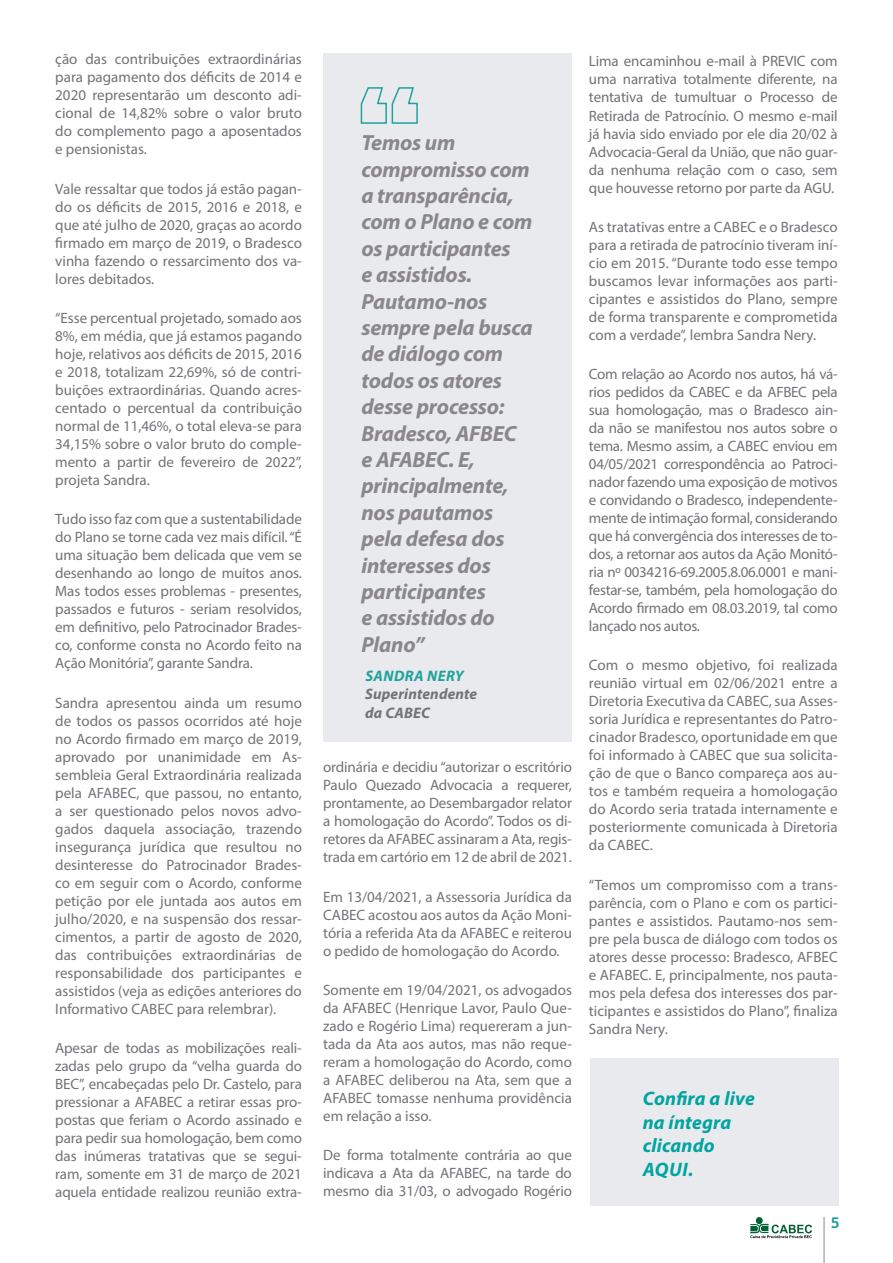
<style>
.page{position:relative;width:893px;height:1263px;background:#fff}
.page>*{position:absolute;margin:0;border:0;box-sizing:border-box;transform-origin:0 0}
.t1{font:italic 700 22.05px/26.4px "Myriad Pro";letter-spacing:-.01em;color:#89878c}
.t2{font:italic 700 19.5px/23.4px "Myriad Pro";letter-spacing:.01em;color:#00a4a0}
.t3{font:italic 700 15.3px/18.3px "Myriad Pro";letter-spacing:.01em;color:#737277}
.t4{font:italic 700 15.3px "Myriad Pro";letter-spacing:.03em;color:#20a29b}
.t5{font:15px/18px "Myriad Pro";letter-spacing:-.005em;color:#737277;text-align:justify}
.t6{font:700 15px "Centuma";color:#20a29b}
</style>
<div class="page">
<div style="left:756px;top:1217px;width:7px;height:7px;background:#006233;border-radius:50%"></div>
<svg style="left:750px;top:1224px;width:62px;height:14px"></svg>
<hr style="left:824px;top:1217px;width:1px;height:46px;background:#89878c">
<div style="left:590px;top:1058px;width:249px;height:147px;background:#e9eaed"></div>
<div style="left:323px;top:53px;width:249px;height:689px;background:#e9eaed"></div>
<svg style="left:360px;top:87px;width:58px;height:37px"></svg>
<p class="t5" style="left:55px;top:50px;width:248px">ção das contribuições extraordinárias para pagamento dos déficits de 2014 e 2020 representarão um desconto adi&shy;cional de 14,82% sobre o valor bruto do complemento pago a aposentados e pensionistas.</p>
<p class="t5" style="left:55px;top:179px;width:248px">Vale ressaltar que todos já estão pagan&shy;do os déficits de 2015, 2016 e 2018, e que até julho de 2020, graças ao acordo firmado em março de 2019, o Bradesco vinha fazendo o ressarcimento dos va&shy;lores debitados.</p>
<p class="t5" style="left:55px;top:309px;width:248px">“Esse percentual projetado, somado aos 8%, em média, que já estamos pagando hoje, relativos aos déficits de 2015, 2016 e 2018, totalizam 22,69%, só de contri&shy;buições extraordinárias. Quando acres&shy;centado o percentual da contribuição normal de 11,46%, o total eleva-se para 34,15% sobre o valor bruto do comple&shy;mento a partir de fevereiro de 2022”, projeta Sandra.</p>
<p class="t5" style="left:55px;top:510px;width:248px">Tudo isso faz com que a sustentabilidade do Plano se torne cada vez mais difícil. “É uma situação bem delicada que vem se desenhando ao longo de muitos anos.<br>Mas todos esses problemas - presentes, passados e futuros - seriam resolvidos, em definitivo, pelo Patrocinador Brades&shy;co, conforme consta no Acordo feito na Ação Monitória”, garante Sandra.</p>
<p class="t5" style="left:55px;top:693px;width:248px">Sandra apresentou ainda um resumo de todos os passos ocorridos até hoje no Acordo firmado em março de 2019, aprovado por unanimidade em As&shy;sembleia Geral Extraordinária realizada pela AFABEC, que passou, no entanto, a ser questionado pelos novos advo&shy;gados daquela associação, trazendo insegurança jurídica que resultou no desinteresse do Patrocinador Brades&shy;co em seguir com o Acordo, conforme petição por ele juntada aos autos em julho/2020, e na suspensão dos ressar&shy;cimentos, a partir de agosto de 2020, das contribuições extraordinárias de responsabilidade dos participantes e assistidos (veja as edições anteriores do Informativo CABEC para relembrar).</p>
<p class="t5" style="left:55px;top:1038px;width:248px">Apesar de todas as mobilizações reali&shy;zadas pelo grupo da “velha guarda do BEC”, encabeçadas pelo Dr. Castelo, para pressionar a AFABEC a retirar essas pro&shy;postas que feriam o Acordo assinado e para pedir sua homologação, bem como das inúmeras tratativas que se segui&shy;ram, somente em 31 de março de 2021 aquela entidade realizou reunião extra-</p>
<p class="t1" style="left:361px;top:129px;width:173px">Temos um compromisso com a transparência, com o Plano e com os participantes<br>e assistidos.<br>Pautamo-nos sempre pela busca de diálogo com todos os atores desse processo:<br>Bradesco, AFBEC e AFABEC. E, principalmente, nos pautamos pela defesa dos interesses dos participantes<br>e assistidos do<br>Plano”</p>
<p class="t4" style="left:365px;top:666px;width:100px">SANDRA NERY</p>
<p class="t3" style="left:365px;top:685px;width:114px">Superintendente da CABEC</p>
<p class="t5" style="left:323px;top:758px;width:250px">ordinária e decidiu “autorizar o escritório Paulo Quezado Advocacia a requerer, prontamente, ao Desembargador relator a homologação do Acordo”. Todos os di&shy;retores da AFABEC assinaram a Ata, regis&shy;trada em cartório em 12 de abril de 2021.</p>
<p class="t5" style="left:323px;top:887px;width:250px">Em 13/04/2021, a Assessoria Jurídica da CABEC acostou aos autos da Ação Moni&shy;tória a referida Ata da AFABEC e reiterou o pedido de homologação do Acordo.</p>
<p class="t5" style="left:323px;top:981px;width:250px">Somente em 19/04/2021, os advogados da AFABEC (Henrique Lavor, Paulo Que&shy;zado e Rogério Lima) requereram a jun&shy;tada da Ata aos autos, mas não reque&shy;reram a homologação do Acordo, como a AFABEC deliberou na Ata, sem que a AFABEC tomasse nenhuma providência em relação a isso.</p>
<p class="t5" style="left:323px;top:1146px;width:250px">De forma totalmente contrária ao que indicava a Ata da AFABEC, na tarde do mesmo dia 31/03, o advogado Rogério</p>
<p class="t5" style="left:589px;top:52px;width:250px">Lima encaminhou e-mail à PREVIC com uma narrativa totalmente diferente, na tentativa de tumultuar o Processo de Retirada de Patrocínio. O mesmo e-mail já havia sido enviado por ele dia 20/02 à Advocacia-Geral da União, que não guar&shy;da nenhuma relação com o caso, sem que houvesse retorno por parte da AGU.</p>
<p class="t5" style="left:589px;top:217px;width:250px">As tratativas entre a CABEC e o Bradesco para a retirada de patrocínio tiveram iní&shy;cio em 2015. “Durante todo esse tempo buscamos levar informações aos parti&shy;cipantes e assistidos do Plano, sempre de forma transparente e comprometida com a verdade”, lembra Sandra Nery.</p>
<p class="t5" style="left:589px;top:365px;width:250px">Com relação ao Acordo nos autos, há vá&shy;rios pedidos da CABEC e da AFBEC pela sua homologação, mas o Bradesco ain&shy;da não se manifestou nos autos sobre o tema. Mesmo assim, a CABEC enviou em 04/05/2021 correspondência ao Patroci&shy;nador fazendo uma exposição de motivos e convidando o Bradesco, independente&shy;mente de intimação formal, considerando que há convergência dos interesses de to&shy;dos, a retornar aos autos da Ação Monitó&shy;ria nº 0034216-69.2005.8.06.0001 e mani&shy;festar-se, também, pela homologação do Acordo firmado em 08.03.2019, tal como lançado nos autos.</p>
<p class="t5" style="left:589px;top:656px;width:250px">Com o mesmo objetivo, foi realizada reunião virtual em 02/06/2021 entre a Diretoria Executiva da CABEC, sua Asses&shy;soria Jurídica e representantes do Patro&shy;cinador Bradesco, oportunidade em que foi informado à CABEC que sua solicita&shy;ção de que o Banco compareça aos au&shy;tos e também requeira a homologação do Acordo seria tratada internamente e posteriormente comunicada à Diretoria da CABEC.</p>
<p class="t5" style="left:589px;top:875px;width:250px">“Temos um compromisso com a trans&shy;parência, com o Plano e com os partici&shy;pantes e assistidos. Pautamo-nos sem&shy;pre pela busca de diálogo com todos os atores desse processo: Bradesco, AFBEC e AFABEC. E, principalmente, nos pauta&shy;mos pela defesa dos interesses dos par&shy;ticipantes e assistidos do Plano”, finaliza Sandra Nery.</p>
<h2 class="t2" style="left:643px;top:1086px;width:114px">Confira a live na íntegra clicando<br>AQUI.</h2>
<p class="t6" style="left:831px;top:1212px;width:10px">5</p>
</div>
